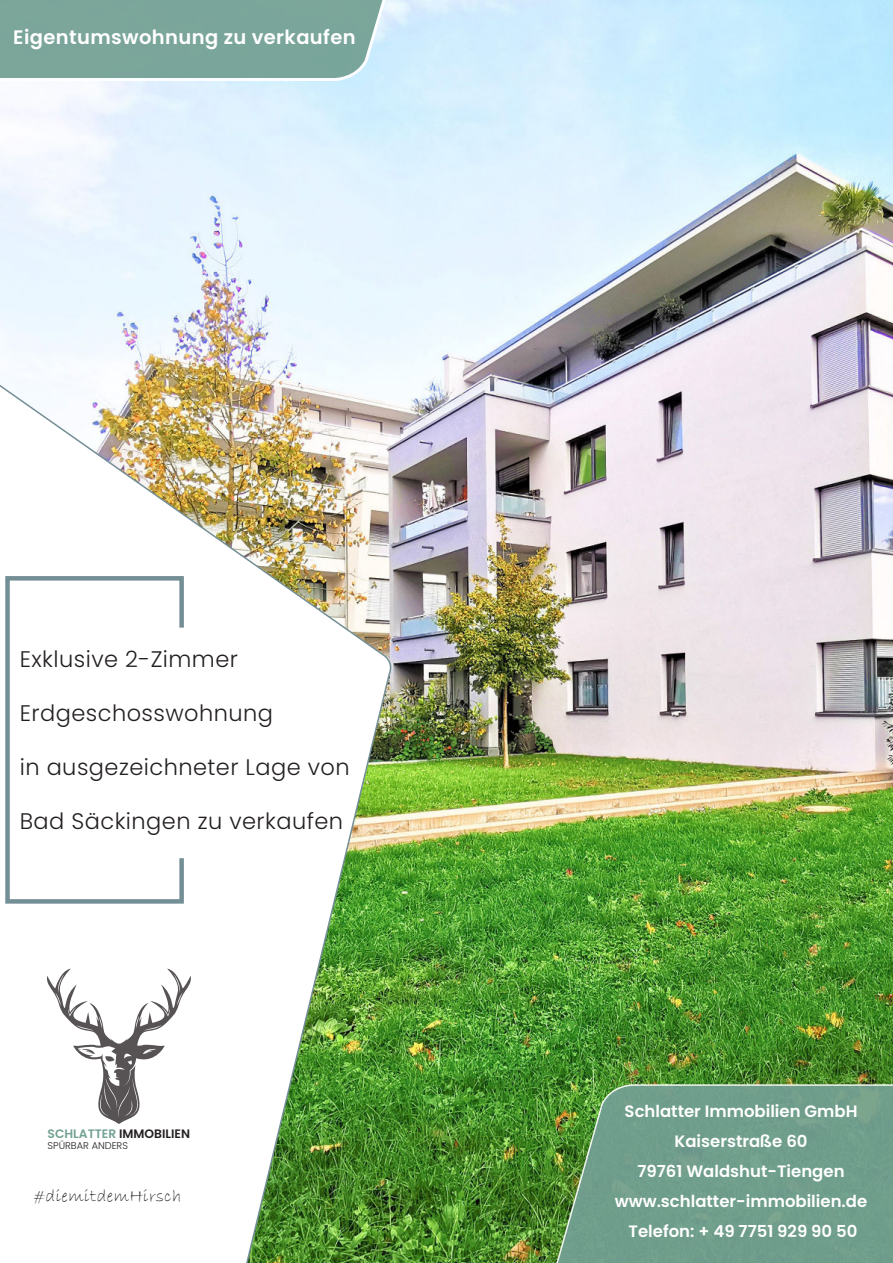
<style>
.page{position:relative;width:893px;height:1263px;background:#fff}
.page>*{position:absolute;margin:0;border:0;box-sizing:border-box;transform-origin:0 0}
.t1{font:300 22.5px "Poppins";letter-spacing:.02em;color:#231f20}
.t2{font:600 19.5px "Poppins";letter-spacing:.02em;color:#fff}
.t3{font:18px "Bradley Hand ITC";letter-spacing:.02em;color:#231f20}
.t4{font:600 16.5px/30px "Poppins";color:#fff;text-align:center}
.t5{font:600 12.3px "Poppins";color:#231f20}
.t6{font:300 9.75px "Poppins";color:#231f20}
.s1{color:#73a194}
</style>
<div class="page">
<img style="left:0;top:0;width:893px;height:1263px">
<svg style="left:0;top:0;width:435px;height:83px;background:#8db4ad"></svg>
<svg style="left:536px;top:1083px;width:357px;height:180px;background:#6c9c80"></svg>
<img style="left:0;top:315px;width:394px;height:948px">
<svg style="left:3px;top:574px;width:183px;height:332px"></svg>
<svg style="left:46px;top:968px;width:145px;height:156px"></svg>
<p class="t2" style="left:13px;top:27px;width:344px">Eigentumswohnung zu verkaufen</p>
<h1 class="t1" style="left:20px;top:646px;width:220px">Exklusive 2-Zimmer</h1>
<h1 class="t1" style="left:20px;top:700px;width:255px">Erdgeschosswohnung</h1>
<h1 class="t1" style="left:20px;top:754px;width:332px">in ausgezeichneter Lage von</h1>
<h1 class="t1" style="left:20px;top:808px;width:325px">Bad Säckingen zu verkaufen</h1>
<p class="t5" style="left:48px;top:1126px;width:144px"><span class="s1">SCHLATTER</span> IMMOBILIEN</p>
<p class="t6" style="left:48px;top:1140px;width:82px">SPÜRBAR ANDERS</p>
<p class="t3" style="left:34px;top:1187px;width:149px">#diemitdemHirsch</p>
<p class="t4" style="left:615px;top:1097px;width:254px">Schlatter Immobilien GmbH<br>Kaiserstraße 60<br>79761 Waldshut-Tiengen www.schlatter-immobilien.de<br>Telefon: + 49 7751 929 90 50</p>
</div>
